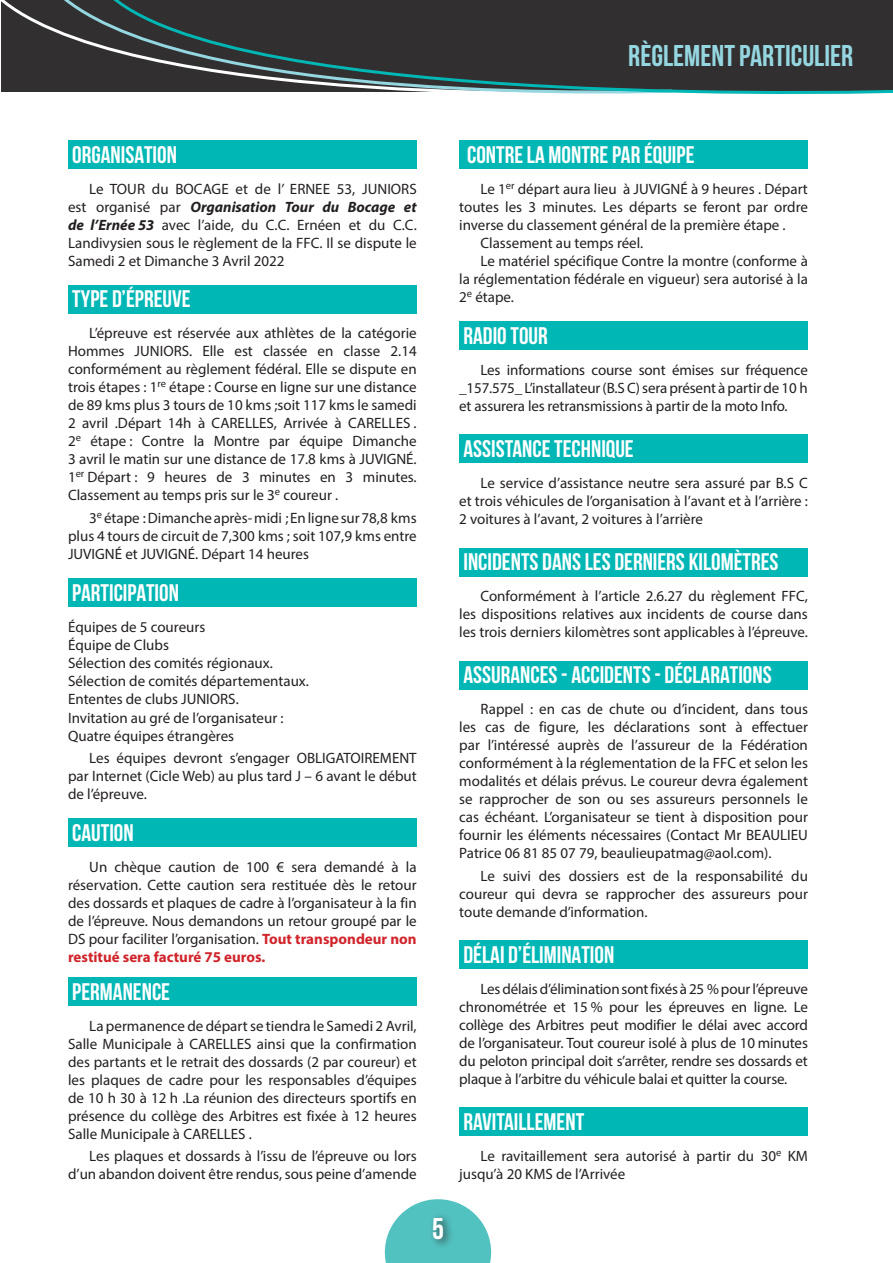
<style>
.page{position:relative;width:893px;height:1263px;background:#fff}
.page>*{position:absolute;margin:0;border:0;box-sizing:border-box;transform-origin:0 0}
.t1{font:700 30px "Bebas Neue";color:#95d7e1}
.t2{font:700 30px "Bebas Neue";color:#fff}
.Titre2{font:700 24px "Bebas Neue";color:#fff}
.Texte_courant{font:15px/18px "Myriad Pro";color:#231f20;text-align:justify}
.s1{font-weight:700;font-style:italic}
.s2{font-weight:700;color:#d1232a}
</style>
<div class="page">
<div style="left:68px;top:140px;width:349px;height:29px;background:#00b7b5"></div>
<div style="left:68px;top:285px;width:349px;height:28px;background:#00b7b5"></div>
<div style="left:68px;top:578px;width:349px;height:28px;background:#00b7b5"></div>
<div style="left:68px;top:819px;width:349px;height:28px;background:#00b7b5"></div>
<div style="left:68px;top:977px;width:349px;height:28px;background:#00b7b5"></div>
<div style="left:459px;top:140px;width:349px;height:29px;background:#00b7b5"></div>
<div style="left:459px;top:322px;width:349px;height:28px;background:#00b7b5"></div>
<div style="left:459px;top:435px;width:349px;height:28px;background:#00b7b5"></div>
<div style="left:459px;top:548px;width:349px;height:28px;background:#00b7b5"></div>
<div style="left:459px;top:661px;width:349px;height:28px;background:#00b7b5"></div>
<div style="left:459px;top:941px;width:349px;height:28px;background:#00b7b5"></div>
<div style="left:459px;top:1108px;width:349px;height:28px;background:#00b7b5"></div>
<svg style="left:385px;top:1199px;width:106px;height:64px"></svg>
<div style="left:428px;top:1212px;width:26px;height:38px;background:#231f20;opacity:.75"></div>
<div style="left:1px;top:0;width:47px;height:92px;background:#312f30"></div>
<svg style="left:48px;top:0;width:53px;height:92px;background:#3a3a3b"></svg>
<svg style="left:101px;top:0;width:792px;height:94px;background:#373d3e"></svg>
<p class="t1" style="left:628px;top:39px;width:226px">RÈGLEMENT PARTICULIER</p>
<p class="Titre2" style="left:72px;top:141px;width:106px">ORGANISATION</p>
<p class="Texte_courant" style="left:68px;top:179px;width:350px;text-indent:21px">Le TOUR du BOCAGE et de l’ ERNEE 53, JUNIORS est organisé par <span class="s1">Organisation Tour du Bocage et de l’Ernée 53</span> avec l’aide, du C.C. Ernéen et du C.C.<br>Landivysien sous le règlement de la FFC. Il se dispute le Samedi 2 et Dimanche 3 Avril 2022</p>
<p class="Titre2" style="left:72px;top:286px;width:120px">TYPE D’ÉPREUVE</p>
<p class="Texte_courant" style="left:68px;top:324px;width:350px;text-indent:21px">L’épreuve est réservée aux athlètes de la catégorie Hommes JUNIORS. Elle est classée en classe 2.14 conformément au règlement fédéral. Elle se dispute en trois étapes : 1<sup>re</sup> étape : Course en ligne sur une distance de 89 kms plus 3 tours de 10 kms ;soit 117 kms le samedi 2 avril .Départ 14h à CARELLES, Arrivée à CARELLES .<br>2<sup>e</sup> étape : Contre la Montre par équipe Dimanche 3 avril le matin sur une distance de 17.8 kms à JUVIGNÉ.<br>1<sup>er</sup> Départ : 9 heures de 3 minutes en 3 minutes.<br>Classement au temps pris sur le 3<sup>e</sup> coureur .</p>
<p class="Texte_courant" style="left:68px;top:508px;width:350px;text-indent:21px">3<sup>e</sup> étape : Dimanche après- midi ; En ligne sur 78,8 kms plus 4 tours de circuit de 7,300 kms ; soit 107,9 kms entre JUVIGNÉ et JUVIGNÉ. Départ 14 heures</p>
<p class="Titre2" style="left:72px;top:579px;width:108px">PARTICIPATION</p>
<p class="Texte_courant" style="left:68px;top:617px;width:139px">Équipes de 5 coureurs</p>
<p class="Texte_courant" style="left:68px;top:635px;width:102px">Équipe de Clubs</p>
<p class="Texte_courant" style="left:68px;top:654px;width:206px">Sélection des comités régionaux.</p>
<p class="Texte_courant" style="left:68px;top:672px;width:242px">Sélection de comités départementaux.</p>
<p class="Texte_courant" style="left:68px;top:690px;width:172px">Ententes de clubs JUNIORS.</p>
<p class="Texte_courant" style="left:68px;top:708px;width:217px">Invitation au gré de l’organisateur :</p>
<p class="Texte_courant" style="left:68px;top:726px;width:168px">Quatre équipes étrangères</p>
<p class="Texte_courant" style="left:68px;top:749px;width:350px;text-indent:21px">Les équipes devront s’engager OBLIGATOIREMENT par Internet (Cicle Web) au plus tard J – 6 avant le début de l’épreuve.</p>
<p class="Titre2" style="left:72px;top:820px;width:63px">CAUTION</p>
<p class="Texte_courant" style="left:68px;top:858px;width:350px;text-indent:21px">Un chèque caution de 100 € sera demandé à la réservation. Cette caution sera restituée dès le retour des dossards et plaques de cadre à l’organisateur à la fin de l’épreuve. Nous demandons un retour groupé par le DS pour faciliter l’organisation. <span class="s2">Tout transpondeur non restitué sera facturé 75 euros.</span></p>
<p class="Titre2" style="left:72px;top:978px;width:99px">PERMANENCE</p>
<p class="Texte_courant" style="left:68px;top:1016px;width:350px;text-indent:21px">La permanence de départ se tiendra le Samedi 2 Avril, Salle Municipale à CARELLES ainsi que la confirmation des partants et le retrait des dossards (2 par coureur) et les plaques de cadre pour les responsables d’équipes de 10 h 30 à 12 h .La réunion des directeurs sportifs en présence du collège des Arbitres est fixée à 12 heures Salle Municipale à CARELLES .</p>
<p class="Texte_courant" style="left:68px;top:1147px;width:350px;text-align:right">Les plaques et dossards à l’issu de l’épreuve ou lors d’un abandon doivent être rendus, sous peine d’amende</p>
<h1 class="t2" style="left:432px;top:1212px;width:13px">5</h1>
<p class="Titre2" style="left:467px;top:141px;width:229px">CONTRE LA MONTRE PAR ÉQUIPE</p>
<p class="Texte_courant" style="left:459px;top:179px;width:350px;text-indent:21px">Le 1<sup>er</sup> départ aura lieu à JUVIGNÉ à 9 heures . Départ toutes les 3 minutes. Les départs se feront par ordre inverse du classement général de la première étape .</p>
<p class="Texte_courant" style="left:480px;top:234px;width:164px">Classement au temps réel.</p>
<p class="Texte_courant" style="left:459px;top:252px;width:350px;text-indent:21px">Le matériel spécifique Contre la montre (conforme à la réglementation fédérale en vigueur) sera autorisé à la 2<sup>e</sup> étape.</p>
<p class="Titre2" style="left:463px;top:322px;width:86px">RADIO TOUR</p>
<p class="Texte_courant" style="left:459px;top:361px;width:350px;text-indent:21px">Les informations course sont émises sur fréquence _157.575_ L’installateur (B.S C) sera présent à partir de 10 h et assurera les retransmissions à partir de la moto Info.</p>
<p class="Titre2" style="left:463px;top:436px;width:172px">ASSISTANCE TECHNIQUE</p>
<p class="Texte_courant" style="left:459px;top:474px;width:350px;text-indent:21px">Le service d’assistance neutre sera assuré par B.S C et trois véhicules de l’organisation à l’avant et à l’arrière :<br>2 voitures à l’avant, 2 voitures à l’arrière</p>
<p class="Titre2" style="left:463px;top:549px;width:317px">INCIDENTS DANS LES DERNIERS KILOMÈTRES</p>
<p class="Texte_courant" style="left:459px;top:587px;width:350px;text-indent:21px">Conformément à l’article 2.6.27 du règlement FFC, les dispositions relatives aux incidents de course dans les trois derniers kilomètres sont applicables à l’épreuve.</p>
<p class="Titre2" style="left:463px;top:662px;width:310px">ASSURANCES - ACCIDENTS - DÉCLARATIONS</p>
<p class="Texte_courant" style="left:459px;top:700px;width:350px;text-indent:21px">Rappel : en cas de chute ou d’incident, dans tous les cas de figure, les déclarations sont à effectuer par l’intéressé auprès de l’assureur de la Fédération conformément à la réglementation de la FFC et selon les modalités et délais prévus. Le coureur devra également se rapprocher de son ou ses assureurs personnels le cas échéant. L’organisateur se tient à disposition pour fournir les éléments nécessaires (Contact Mr BEAULIEU Patrice 06 81 85 07 79, beaulieupatmag@aol.com).</p>
<p class="Texte_courant" style="left:459px;top:866px;width:350px;text-indent:21px">Le suivi des dossiers est de la responsabilité du coureur qui devra se rapprocher des assureurs pour toute demande d’information.</p>
<p class="Titre2" style="left:463px;top:941px;width:152px">DÉLAI D’ÉLIMINATION</p>
<p class="Texte_courant" style="left:459px;top:980px;width:350px;text-indent:21px">Les délais d’élimination sont fixés à 25 % pour l’épreuve chronométrée et 15 % pour les épreuves en ligne. Le collège des Arbitres peut modifier le délai avec accord de l’organisateur. Tout coureur isolé à plus de 10 minutes du peloton principal doit s’arrêter, rendre ses dossards et plaque à l’arbitre du véhicule balai et quitter la course.</p>
<p class="Titre2" style="left:463px;top:1108px;width:122px">RAVITAILLEMENT</p>
<p class="Texte_courant" style="left:459px;top:1147px;width:350px;text-indent:21px">Le ravitaillement sera autorisé à partir du 30<sup>e</sup> KM jusqu’à 20 KMS de l’Arrivée</p>
</div>
